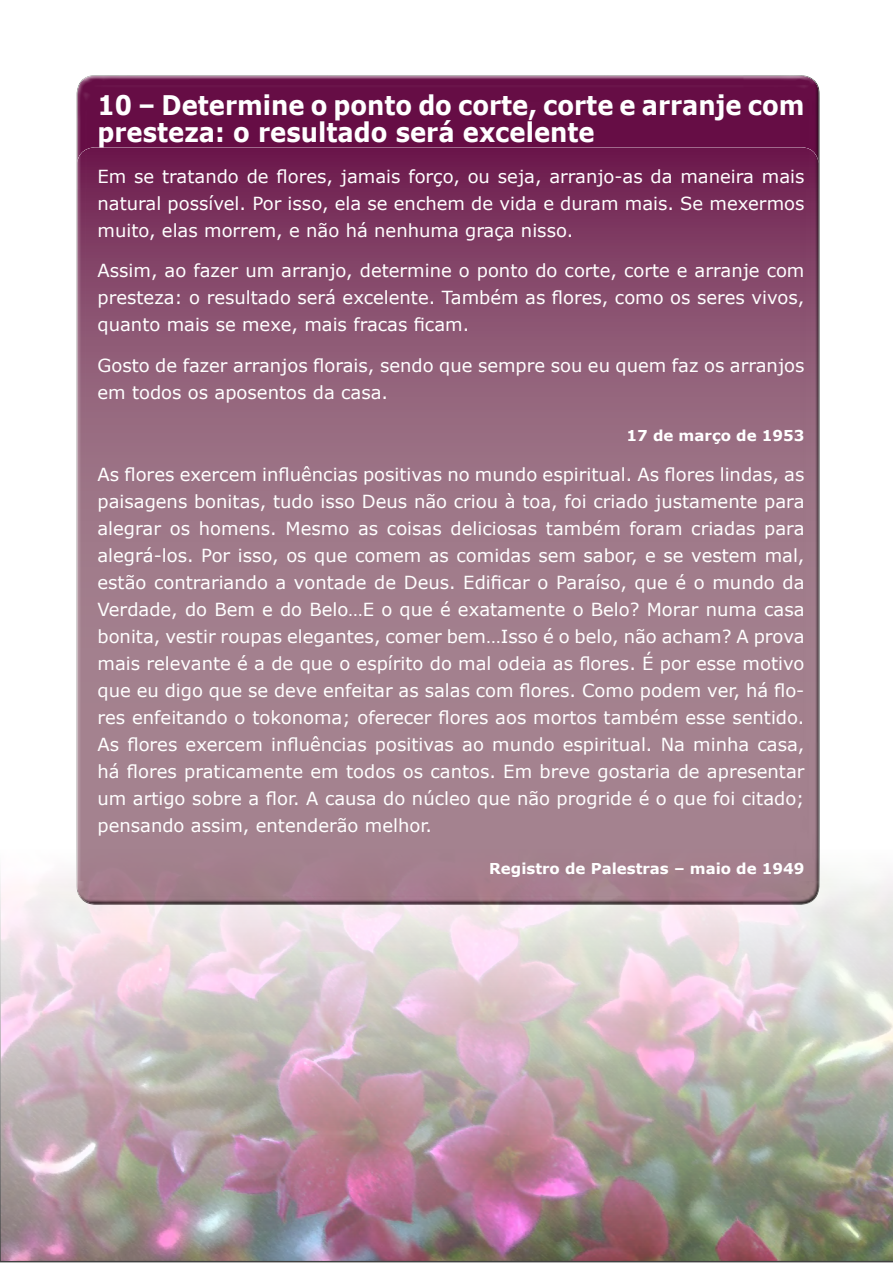
<style>
.page{position:relative;width:893px;height:1263px;background:#fff}
.page>*{position:absolute;margin:0;border:0;box-sizing:border-box;transform-origin:0 0}
.jinsai_subtitulo{font:700 27px/27px "Verdana";color:#fff;scale:.9 1}
.Jinsai_texto{font:18px/27px "Verdana";color:#fff;text-align:justify}
.Jinsai_fonte{font:700 15px "Verdana";color:#fff}
</style>
<div class="page">
<div style="left:75px;top:80px;width:750px;height:825px;background:#000;opacity:.75"></div>
<img style="left:0;top:846px;width:893px;height:416px">
<p class="jinsai_subtitulo" style="left:98px;top:91px;width:787px">10 – Determine o ponto do corte, corte e arranje com presteza: o resultado será excelente</p>
<p class="Jinsai_texto" style="left:98px;top:162px;width:708px">Em se tratando de flores, jamais forço, ou seja, arranjo-as da maneira mais natural possível. Por isso, ela se enchem de vida e duram mais. Se mexermos muito, elas morrem, e não há nenhuma graça nisso.</p>
<p class="Jinsai_texto" style="left:98px;top:257px;width:708px">Assim, ao fazer um arranjo, determine o ponto do corte, corte e arranje com presteza: o resultado será excelente. Também as flores, como os seres vivos, quanto mais se mexe, mais fracas ficam.</p>
<p class="Jinsai_texto" style="left:98px;top:351px;width:708px">Gosto de fazer arranjos florais, sendo que sempre sou eu quem faz os arranjos em todos os aposentos da casa.</p>
<p class="Jinsai_fonte" style="left:627px;top:425px;width:179px">17 de março de 1953</p>
<p class="Jinsai_texto" style="left:98px;top:461px;width:708px">As flores exercem influências positivas no mundo espiritual. As flores lindas, as paisagens bonitas, tudo isso Deus não criou à toa, foi criado justamente para alegrar os homens. Mesmo as coisas deliciosas também foram criadas para alegrá-los. Por isso, os que comem as comidas sem sabor, e se vestem mal, estão contrariando a vontade de Deus. Edificar o Paraíso, que é o mundo da Verdade, do Bem e do Belo…E o que é exatamente o Belo? Morar numa casa bonita, vestir roupas elegantes, comer bem…Isso é o belo, não acham? A prova mais relevante é a de que o espírito do mal odeia as flores. É por esse motivo que eu digo que se deve enfeitar as salas com flores. Como podem ver, há flo&shy;res enfeitando o tokonoma; oferecer flores aos mortos também esse sentido.<br>As flores exercem influências positivas ao mundo espiritual. Na minha casa, há flores praticamente em todos os cantos. Em breve gostaria de apresentar um artigo sobre a flor. A causa do núcleo que não progride é o que foi citado; pensando assim, entenderão melhor.</p>
<p class="Jinsai_fonte" style="left:489px;top:858px;width:317px">Registro de Palestras – maio de 1949</p>
</div>
